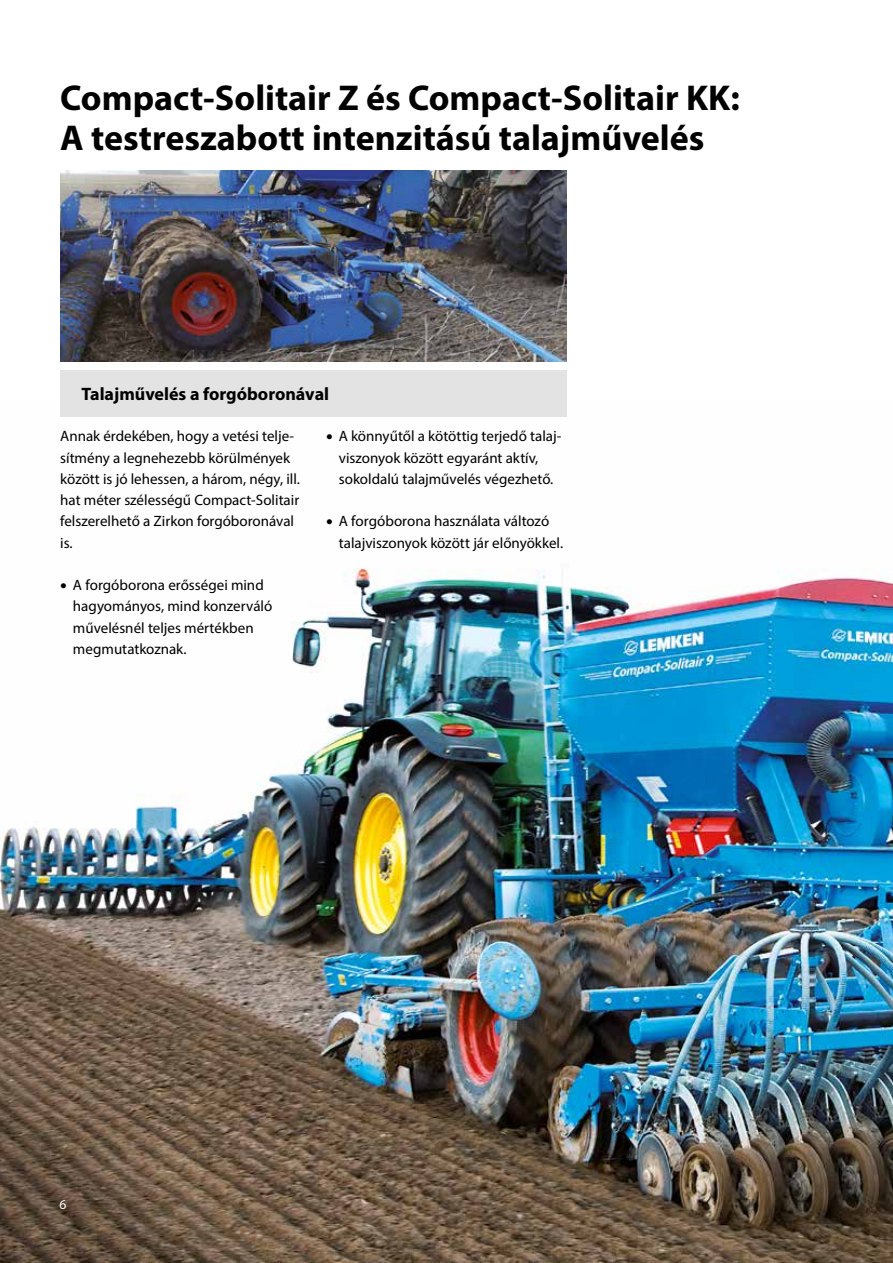
<style>
.page{position:relative;width:893px;height:1263px;background:#fff}
.page>*{position:absolute;margin:0;border:0;box-sizing:border-box;transform-origin:0 0}
.t1{font:700 36px/40.5px "Myriad Pro";color:#000}
.t2{font:700 18px "Myriad Pro";color:#000}
.t3{font:15px/21.3px "Myriad Pro";color:#000}
.t4{font:13.5px "Myriad Pro";color:#fff}
.s1{font-size:24px}
</style>
<div class="page">
<img style="left:0;top:568px;width:893px;height:695px">
<div style="left:60px;top:370px;width:507px;height:47px;background:#e3e3e3"></div>
<img style="left:60px;top:170px;width:507px;height:191px">
<h1 class="t1" style="left:60px;top:76px;width:681px">Compact-Solitair Z és Compact-Solitair KK:<br>A testreszabott intenzitású talajművelés</h1>
<p class="t2" style="left:81px;top:383px;width:249px">Talajművelés a forgóboronával</p>
<p class="t3" style="left:60px;top:425px;width:241px">Annak érdekében, hogy a vetési telje&shy;sítmény a legnehezebb körülmények között is jó lehessen, a három, négy, ill. hat méter szélességű Compact-Solitair felszerelhető a Zirkon forgóboronával is.</p>
<p class="t3" style="left:73px;top:574px;width:201px;text-indent:-13px"><span class="s1">•</span> A forgóborona erősségei mind hagyományos, mind konzerváló művelésnél teljes mértékben megmutatkoznak.</p>
<p class="t3" style="left:339px;top:425px;width:224px;text-indent:-13px"><span class="s1">•</span> A könnyűtől a kötöttig terjedő talaj&shy;viszonyok között egyaránt aktív, sokoldalú talajművelés végezhető.</p>
<p class="t3" style="left:339px;top:510px;width:226px;text-indent:-13px"><span class="s1">•</span> A forgóborona használata változó talajviszonyok között jár előnyökkel.</p>
<p class="t4" style="left:60px;top:1196px;width:8px">6</p>
</div>
